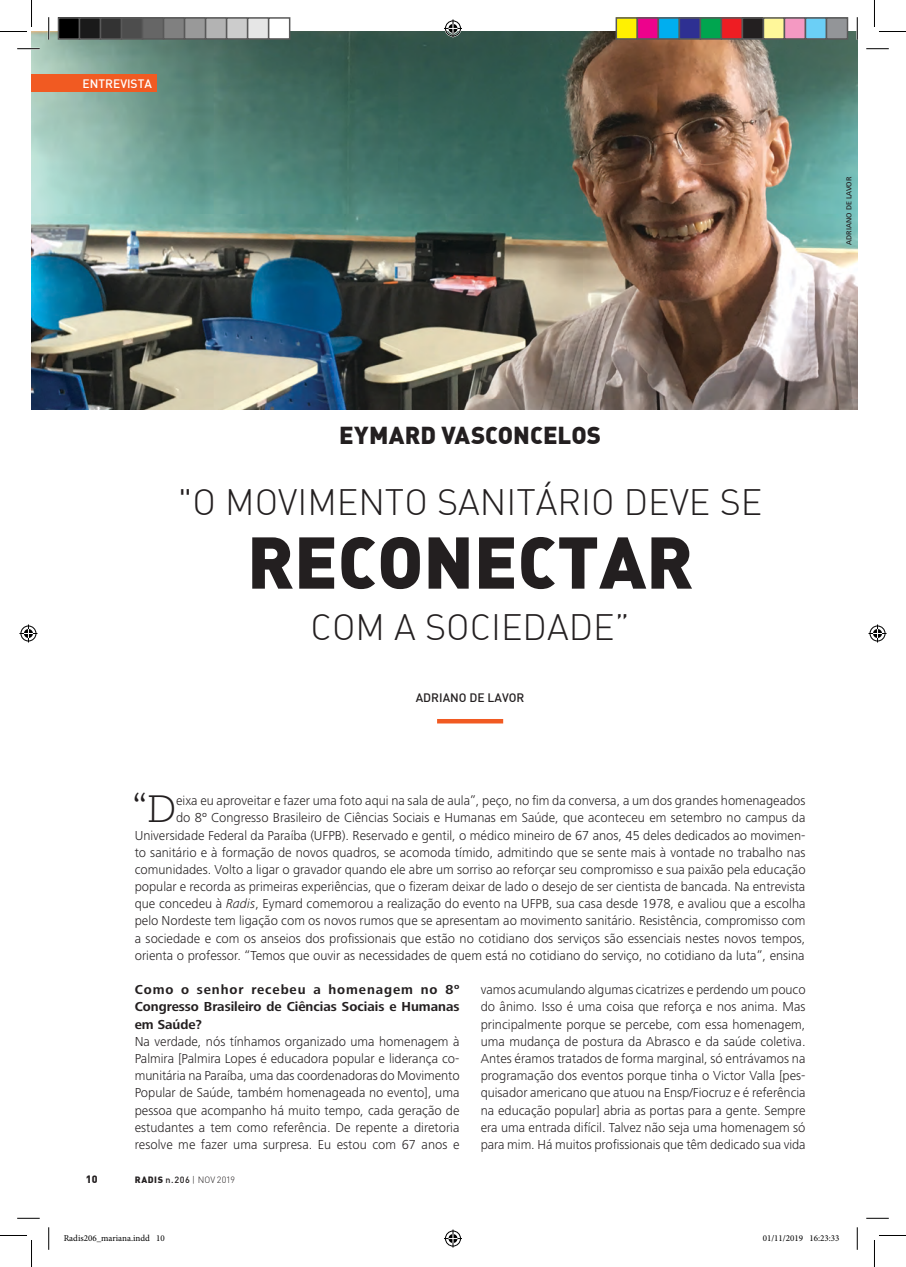
<style>
.page{position:relative;width:906px;height:1267px;background:#fff}
.page>*{position:absolute;margin:0;border:0;box-sizing:border-box;transform-origin:0 0}
.t1{font:900 72px "DIN Alternate";color:#231f20}
.Capitular_2_linhas{font:300 38.1px "Caecilia LT Std";color:#231f20}
.t2{font:300 36px "DIN Alternate";color:#231f20}
.Entrevistado{font:900 24px "DIN Alternate";color:#231f20}
.Capitular_2_linhas-2{font:300 13.5px/17.2px "Frutiger Next LT";color:#231f20;text-align:right}
.Entrevista___Corpo_d{font:300 13.5px/17.2px "Frutiger Next LT";color:#231f20;text-align:justify}
.Entrevista___Pergunt{font:700 13.5px/17.2px "Frutiger Next LT";color:#231f20;text-align:justify}
.Assinatura_Autor{font:500 12px "DIN";color:#231f20}
.Chapéu2019p{font:500 12px "DIN";color:#fff}
.t3{font:900 10.5px "DIN";color:#231f20}
.t4{font:9px "Minion Pro";color:#000}
.t5{font:300 9px "DIN";color:#231f20}
.Crédito_Imagem{font:500 7.5px "Frutiger Next LT";color:#231f20}
.s1{font-style:italic}
.s2{font-weight:900}
.s3{font-weight:500}
</style>
<div class="page">
<img style="left:32px;top:32px;width:824px;height:378px">
<hr style="left:437px;top:719px;width:66px;height:4px;background:#f15a22">
<div style="left:32px;top:75px;width:125px;height:17px;background:#f15a22"></div>
<hr style="left:17px;top:48px;width:23px;height:2px;background:#fff">
<hr style="left:48px;top:17px;width:2px;height:23px;background:#fff">
<svg style="left:17px;top:48px;width:23px;height:1px"></svg>
<svg style="left:866px;top:48px;width:22px;height:1px"></svg>
<svg style="left:17px;top:1218px;width:23px;height:1px"></svg>
<svg style="left:866px;top:1218px;width:22px;height:1px"></svg>
<svg style="left:48px;top:17px;width:1px;height:23px"></svg>
<svg style="left:48px;top:1227px;width:1px;height:22px"></svg>
<svg style="left:856px;top:17px;width:1px;height:23px"></svg>
<svg style="left:856px;top:1227px;width:1px;height:22px"></svg>
<svg style="left:0;top:0;width:32px;height:32px"></svg>
<svg style="left:0;top:1235px;width:32px;height:32px"></svg>
<svg style="left:874px;top:0;width:31px;height:32px"></svg>
<svg style="left:874px;top:1235px;width:31px;height:32px"></svg>
<svg style="left:444px;top:19px;width:18px;height:18px"></svg>
<svg style="left:444px;top:1229px;width:18px;height:18px"></svg>
<svg style="left:19px;top:624px;width:18px;height:18px"></svg>
<svg style="left:868px;top:624px;width:18px;height:18px"></svg>
<div style="left:58px;top:18px;width:21px;height:21px;background:#000"></div>
<div style="left:58px;top:17px;width:22px;height:23px;border:2px solid #595959"></div>
<div style="left:79px;top:18px;width:21px;height:21px;background:#1a1a1a"></div>
<div style="left:79px;top:17px;width:22px;height:23px;border:2px solid #595959"></div>
<div style="left:100px;top:18px;width:21px;height:21px;background:#333"></div>
<div style="left:100px;top:17px;width:22px;height:23px;border:2px solid #595959"></div>
<div style="left:121px;top:18px;width:21px;height:21px;background:#4d4d4d"></div>
<div style="left:121px;top:17px;width:22px;height:23px;border:2px solid #595959"></div>
<div style="left:142px;top:18px;width:21px;height:21px;background:#666"></div>
<div style="left:142px;top:17px;width:22px;height:23px;border:2px solid #595959"></div>
<div style="left:163px;top:18px;width:21px;height:21px;background:#808080"></div>
<div style="left:163px;top:17px;width:22px;height:23px;border:2px solid #595959"></div>
<div style="left:184px;top:18px;width:21px;height:21px;background:#999"></div>
<div style="left:184px;top:17px;width:22px;height:23px;border:2px solid #595959"></div>
<div style="left:205px;top:18px;width:21px;height:21px;background:#b3b3b3"></div>
<div style="left:205px;top:17px;width:22px;height:23px;border:2px solid #595959"></div>
<div style="left:226px;top:18px;width:21px;height:21px;background:#ccc"></div>
<div style="left:226px;top:17px;width:22px;height:23px;border:2px solid #595959"></div>
<div style="left:247px;top:18px;width:21px;height:21px;background:#e6e6e6"></div>
<div style="left:247px;top:17px;width:22px;height:23px;border:2px solid #595959"></div>
<div style="left:268px;top:18px;width:21px;height:21px;background:#fff"></div>
<div style="left:268px;top:17px;width:22px;height:23px;border:2px solid #595959"></div>
<div style="left:616px;top:18px;width:21px;height:21px;background:#fff101"></div>
<div style="left:615px;top:17px;width:23px;height:23px;border:2px solid #595959"></div>
<div style="left:637px;top:18px;width:21px;height:21px;background:#ed028c"></div>
<div style="left:636px;top:17px;width:23px;height:23px;border:2px solid #595959"></div>
<div style="left:658px;top:18px;width:21px;height:21px;background:#00aeef"></div>
<div style="left:657px;top:17px;width:23px;height:23px;border:2px solid #595959"></div>
<div style="left:679px;top:18px;width:21px;height:21px;background:#2e3092"></div>
<div style="left:678px;top:17px;width:23px;height:23px;border:2px solid #595959"></div>
<div style="left:700px;top:18px;width:21px;height:21px;background:#00a54f"></div>
<div style="left:699px;top:17px;width:23px;height:23px;border:2px solid #595959"></div>
<div style="left:721px;top:18px;width:21px;height:21px;background:#ee1d23"></div>
<div style="left:720px;top:17px;width:23px;height:23px;border:2px solid #595959"></div>
<div style="left:742px;top:18px;width:21px;height:21px;background:#231f20"></div>
<div style="left:741px;top:17px;width:23px;height:23px;border:2px solid #595959"></div>
<div style="left:763px;top:18px;width:21px;height:21px;background:#fff79a"></div>
<div style="left:762px;top:17px;width:23px;height:23px;border:2px solid #595959"></div>
<div style="left:784px;top:18px;width:21px;height:21px;background:#f499c2"></div>
<div style="left:783px;top:17px;width:23px;height:23px;border:2px solid #595959"></div>
<div style="left:805px;top:18px;width:21px;height:21px;background:#6bcff6"></div>
<div style="left:804px;top:17px;width:23px;height:23px;border:2px solid #595959"></div>
<div style="left:826px;top:18px;width:21px;height:21px;background:#939598"></div>
<div style="left:825px;top:17px;width:23px;height:23px;border:2px solid #595959"></div>
<p class="Chapéu2019p" style="left:83px;top:76px;width:71px">ENTREVISTA</p>
<p class="Crédito_Imagem" style="left:844px;top:245px;width:69px;rotate:-90deg">ADRIANO DE LAVOR</p>
<p class="Entrevistado" style="left:339px;top:419px;width:263px">EYMARD VASCONCELOS</p>
<p class="t2" style="left:178px;top:480px;width:586px">"O MOVIMENTO SANITÁRIO DEVE SE</p>
<p class="t1" style="left:247px;top:514px;width:447px">RECONECTAR</p>
<p class="t2" style="left:310px;top:605px;width:320px">COM A SOCIEDADE”</p>
<p class="Assinatura_Autor" style="left:415px;top:690px;width:110px">ADRIANO DE LAVOR</p>
<p class="Capitular_2_linhas" style="left:132px;top:788px;width:45px">“D</p>
<p class="Capitular_2_linhas-2" style="left:135px;top:792px;width:672px">eixa eu aproveitar e fazer uma foto aqui na sala de aula”, peço, no fim da conversa, a um dos grandes homenageados<br>do 8º Congresso Brasileiro de Ciências Sociais e Humanas em Saúde, que aconteceu em setembro no campus da Universidade Federal da Paraíba (UFPB). Reservado e gentil, o médico mineiro de 67 anos, 45 deles dedicados ao movimen&shy;to sanitário e à formação de novos quadros, se acomoda tímido, admitindo que se sente mais à vontade no trabalho nas comunidades. Volto a ligar o gravador quando ele abre um sorriso ao reforçar seu compromisso e sua paixão pela educação popular e recorda as primeiras experiências, que o fizeram deixar de lado o desejo de ser cientista de bancada. Na entrevista que concedeu à <span class="s1">Radis</span>, Eymard comemorou a realização do evento na UFPB, sua casa desde 1978, e avaliou que a escolha pelo Nordeste tem ligação com os novos rumos que se apresentam ao movimento sanitário. Resistência, compromisso com a sociedade e com os anseios dos profissionais que estão no cotidiano dos serviços são essenciais nestes novos tempos, orienta o professor. “Temos que ouvir as necessidades de quem está no cotidiano do serviço, no cotidiano da luta”, ensina</p>
<p class="Entrevista___Pergunt" style="left:135px;top:981px;width:326px">Como o senhor recebeu a homenagem no 8º Congresso Brasileiro de Ciências Sociais e Humanas em Saúde?</p>
<p class="Entrevista___Corpo_d" style="left:135px;top:1032px;width:326px">Na verdade, nós tínhamos organizado uma homenagem à Palmira [Palmira Lopes é educadora popular e liderança co&shy;munitária na Paraíba, uma das coordenadoras do Movimento Popular de Saúde, também homenageada no evento], uma pessoa que acompanho há muito tempo, cada geração de estudantes a tem como referência. De repente a diretoria resolve me fazer uma surpresa. Eu estou com 67 anos e</p>
<p class="t3" style="left:86px;top:1172px;width:13px">10</p>
<p class="t5" style="left:135px;top:1174px;width:102px"><span class="s2">RADIS</span> <span class="s3">n.206</span> | NOV 2019</p>
<p class="Entrevista___Corpo_d" style="left:480px;top:981px;width:326px">vamos acumulando algumas cicatrizes e perdendo um pouco do ânimo. Isso é uma coisa que reforça e nos anima. Mas principalmente porque se percebe, com essa homenagem, uma mudança de postura da Abrasco e da saúde coletiva.<br>Antes éramos tratados de forma marginal, só entrávamos na programação dos eventos porque tinha o Victor Valla [pes&shy;quisador americano que atuou na Ensp/Fiocruz e é referência na educação popular] abria as portas para a gente. Sempre era uma entrada difícil. Talvez não seja uma homenagem só para mim. Há muitos profissionais que têm dedicado sua vida</p>
<p class="t4" style="left:64px;top:1232px;width:103px">Radis206_mariana.indd 10</p>
<p class="t4" style="left:762px;top:1232px;width:78px">01/11/2019 16:23:33</p>
</div>
